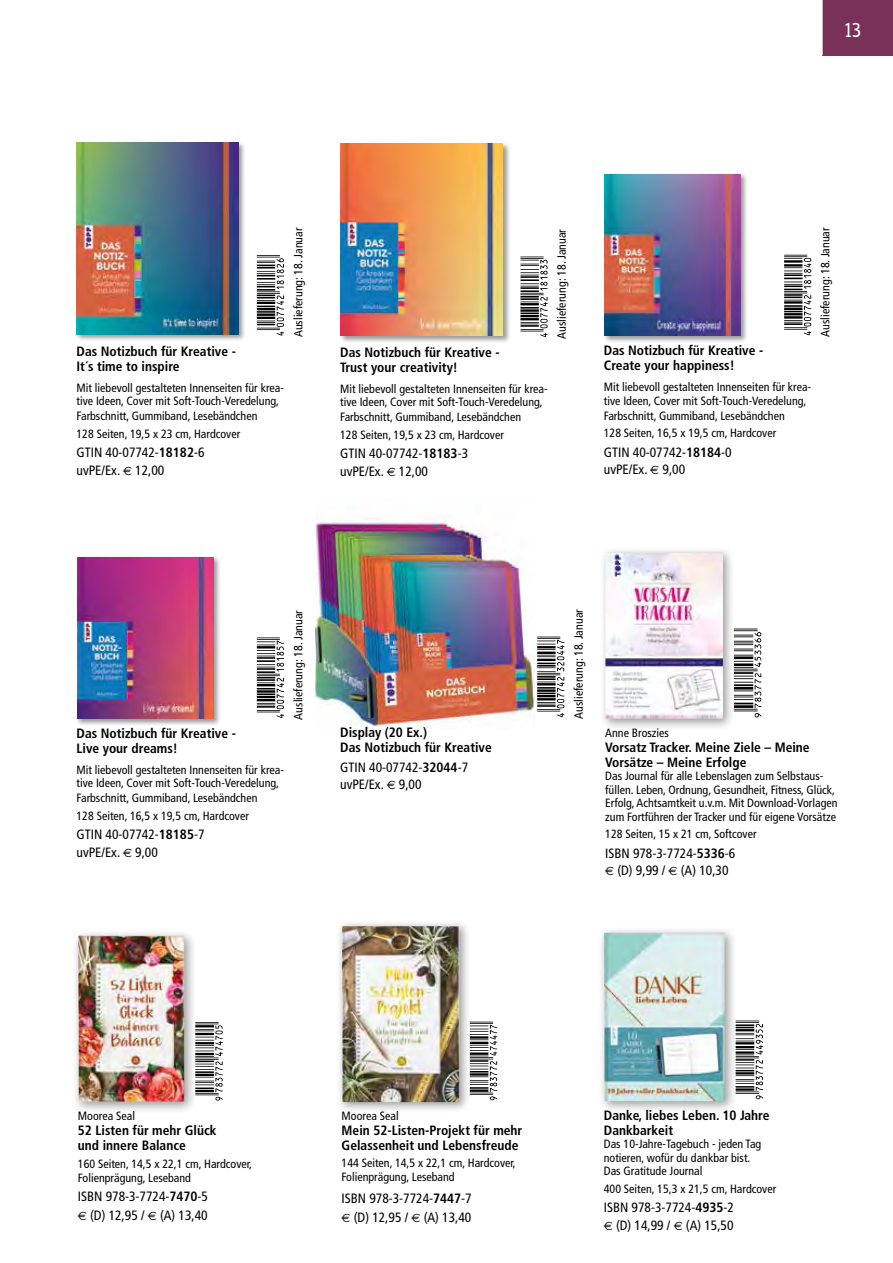
<style>
.page{position:relative;width:893px;height:1263px;background:#fff}
.page>*{position:absolute;margin:0;border:0;box-sizing:border-box;transform-origin:0 0}
.t1{font:21px "Info";color:#fff}
.t2{font:700 condensed 13.5px/15px "Frutiger";color:#000}
.t3{font:condensed 13.5px/17.7px "Frutiger";color:#000}
.t4{font:condensed 12px/13.5px "Frutiger";color:#000}
.s1{font-weight:700}
.s2{font-family:"Euro Sans";font-stretch:normal;font-size:12px}
</style>
<div class="page">
<div style="left:822px;top:0;width:71px;height:55px;background:#793157"></div>
<hr style="left:822px;top:0;width:1px;height:55px;background:#fff">
<div style="left:71px;top:929px;width:126px;height:185px;background:#000;opacity:.4"></div>
<img style="left:78px;top:936px;width:106px;height:165px">
<svg style="left:195px;top:1022px;width:28px;height:79px"></svg>
<svg style="left:735px;top:628px;width:26px;height:89px"></svg>
<div style="left:599px;top:547px;width:136px;height:183px;background:#000;opacity:.4"></div>
<img style="left:605px;top:553px;width:118px;height:165px">
<div style="left:336px;top:920px;width:134px;height:193px;background:#000;opacity:.4"></div>
<img style="left:342px;top:926px;width:117px;height:176px">
<svg style="left:470px;top:1022px;width:27px;height:78px"></svg>
<svg style="left:738px;top:1020px;width:25px;height:79px"></svg>
<div style="left:597px;top:926px;width:141px;height:188px;background:#000;opacity:.4"></div>
<img style="left:604px;top:933px;width:121px;height:168px">
<svg style="left:520px;top:257px;width:28px;height:80px"></svg>
<svg style="left:784px;top:255px;width:27px;height:80px"></svg>
<svg style="left:257px;top:637px;width:27px;height:81px"></svg>
<img style="left:315px;top:518px;width:219px;height:211px">
<svg style="left:257px;top:255px;width:27px;height:81px"></svg>
<div style="left:75px;top:141px;width:172px;height:201px;background:#000;opacity:.4"></div>
<img style="left:77px;top:142px;width:162px;height:192px">
<div style="left:339px;top:142px;width:172px;height:202px;background:#000;opacity:.4"></div>
<img style="left:341px;top:144px;width:162px;height:192px">
<div style="left:603px;top:173px;width:145px;height:170px;background:#000;opacity:.4"></div>
<img style="left:605px;top:174px;width:136px;height:162px">
<div style="left:75px;top:555px;width:146px;height:171px;background:#000;opacity:.4"></div>
<img style="left:77px;top:557px;width:136px;height:162px">
<svg style="left:537px;top:637px;width:27px;height:80px"></svg>
<h1 class="t1" style="left:843px;top:18px;width:19px">13</h1>
<p class="t2" style="left:77px;top:343px;width:161px">Das Notizbuch für Kreative -<br>It´s time to inspire</p>
<p class="t4" style="left:77px;top:381px;width:209px">Mit liebevoll gestalteten Innenseiten für krea&shy;tive Ideen, Cover mit Soft-Touch-Veredelung,</p>
<p class="t4" style="left:77px;top:407px;width:182px;line-height:17.7px">Farbschnitt, Gummiband, Lesebändchen<br>128 Seiten, 19,5 x 23 cm, Hardcover</p>
<p class="t3" style="left:77px;top:444px;width:129px">GTIN 40-07742-<span class="s1">18182</span>-6 uvPE/Ex. <span class="s2">€</span> 12,00</p>
<p class="t4" style="left:291px;top:337px;width:111px;rotate:-90deg">Auslieferung: 18. Januar</p>
<p class="t2" style="left:340px;top:345px;width:161px">Das Notizbuch für Kreative -<br>Trust your creativity!</p>
<p class="t4" style="left:340px;top:382px;width:209px">Mit liebevoll gestalteten Innenseiten für krea&shy;tive Ideen, Cover mit Soft-Touch-Veredelung,</p>
<p class="t4" style="left:340px;top:409px;width:182px;line-height:17.7px">Farbschnitt, Gummiband, Lesebändchen<br>128 Seiten, 19,5 x 23 cm, Hardcover</p>
<p class="t3" style="left:340px;top:445px;width:129px">GTIN 40-07742-<span class="s1">18183</span>-3 uvPE/Ex. <span class="s2">€</span> 12,00</p>
<p class="t4" style="left:555px;top:339px;width:111px;rotate:-90deg">Auslieferung: 18. Januar</p>
<p class="t4" style="left:819px;top:337px;width:111px;rotate:-90deg">Auslieferung: 18. Januar</p>
<p class="t2" style="left:604px;top:343px;width:161px">Das Notizbuch für Kreative -<br>Create your happiness!</p>
<p class="t4" style="left:604px;top:380px;width:209px">Mit liebevoll gestalteten Innenseiten für krea&shy;tive Ideen, Cover mit Soft-Touch-Veredelung,</p>
<p class="t4" style="left:604px;top:407px;width:182px;line-height:17.7px">Farbschnitt, Gummiband, Lesebändchen<br>128 Seiten, 16,5 x 19,5 cm, Hardcover</p>
<p class="t3" style="left:604px;top:443px;width:129px">GTIN 40-07742-<span class="s1">18184</span>-0 uvPE/Ex. <span class="s2">€</span> 9,00</p>
<p class="t2" style="left:77px;top:726px;width:161px">Das Notizbuch für Kreative -<br>Live your dreams!</p>
<p class="t4" style="left:77px;top:763px;width:209px">Mit liebevoll gestalteten Innenseiten für krea&shy;tive Ideen, Cover mit Soft-Touch-Veredelung,</p>
<p class="t4" style="left:77px;top:789px;width:182px;line-height:17.7px">Farbschnitt, Gummiband, Lesebändchen<br>128 Seiten, 16,5 x 19,5 cm, Hardcover</p>
<p class="t3" style="left:77px;top:826px;width:129px">GTIN 40-07742-<span class="s1">18185</span>-7 uvPE/Ex. <span class="s2">€</span> 9,00</p>
<p class="t4" style="left:291px;top:719px;width:111px;rotate:-90deg">Auslieferung: 18. Januar</p>
<p class="t2" style="left:340px;top:725px;width:153px">Display (20 Ex.)<br>Das Notizbuch für Kreative</p>
<p class="t3" style="left:340px;top:758px;width:129px">GTIN 40-07742-<span class="s1">32044</span>-7 uvPE/Ex. <span class="s2">€</span> 9,00</p>
<p class="t4" style="left:572px;top:719px;width:111px;rotate:-90deg">Auslieferung: 18. Januar</p>
<p class="t4" style="left:605px;top:726px;width:65px">Anne Broszies</p>
<p class="t2" style="left:605px;top:739px;width:206px">Vorsatz Tracker. Meine Ziele – Meine<br>Vorsätze – Meine Erfolge</p>
<p class="t4" style="left:605px;top:769px;width:234px">Das Journal für alle Lebenslagen zum Selbstaus&shy;füllen. Leben, Ordnung, Gesundheit, Fitness, Glück, Erfolg, Achtsamtkeit u.v.m. Mit Download-Vorlagen zum Fortführen der Tracker und für eigene Vorsätze</p>
<p class="t4" style="left:605px;top:827px;width:153px">128 Seiten, 15 x 21 cm, Softcover</p>
<p class="t3" style="left:605px;top:844px;width:132px">ISBN 978-3-7724-<span class="s1">5336</span>-6 <span class="s2">€</span> (D) 9,99 / <span class="s2">€</span> (A) 10,30</p>
<p class="t4" style="left:78px;top:1109px;width:59px">Moorea Seal</p>
<p class="t2" style="left:78px;top:1123px;width:140px">52 Listen für mehr Glück und innere Balance</p>
<p class="t4" style="left:78px;top:1157px;width:176px">160 Seiten, 14,5 x 22,1 cm, Hardcover,<br>Folienprägung, Leseband</p>
<p class="t3" style="left:78px;top:1187px;width:132px;line-height:19.2px">ISBN 978-3-7724-<span class="s1">7470</span>-5 <span class="s2">€</span> (D) 12,95 / <span class="s2">€</span> (A) 13,40</p>
<p class="t4" style="left:342px;top:1109px;width:59px">Moorea Seal</p>
<p class="t2" style="left:342px;top:1122px;width:182px">Mein 52-Listen-Projekt für mehr<br>Gelassenheit und Lebensfreude</p>
<p class="t4" style="left:342px;top:1156px;width:176px">144 Seiten, 14,5 x 22,1 cm, Hardcover,<br>Folienprägung, Leseband</p>
<p class="t3" style="left:342px;top:1189px;width:132px;line-height:19.2px">ISBN 978-3-7724-<span class="s1">7447</span>-7 <span class="s2">€</span> (D) 12,95 / <span class="s2">€</span> (A) 13,40</p>
<p class="t2" style="left:604px;top:1107px;width:167px">Danke, liebes Leben. 10 Jahre<br>Dankbarkeit</p>
<p class="t4" style="left:604px;top:1137px;width:159px">Das 10-Jahre-Tagebuch - jeden Tag notieren, wofür du dankbar bist.<br>Das Gratitude Journal</p>
<p class="t4" style="left:604px;top:1182px;width:174px">400 Seiten, 15,3 x 21,5 cm, Hardcover</p>
<p class="t3" style="left:604px;top:1199px;width:132px">ISBN 978-3-7724-<span class="s1">4935</span>-2 <span class="s2">€</span> (D) 14,99 / <span class="s2">€</span> (A) 15,50</p>
</div>
